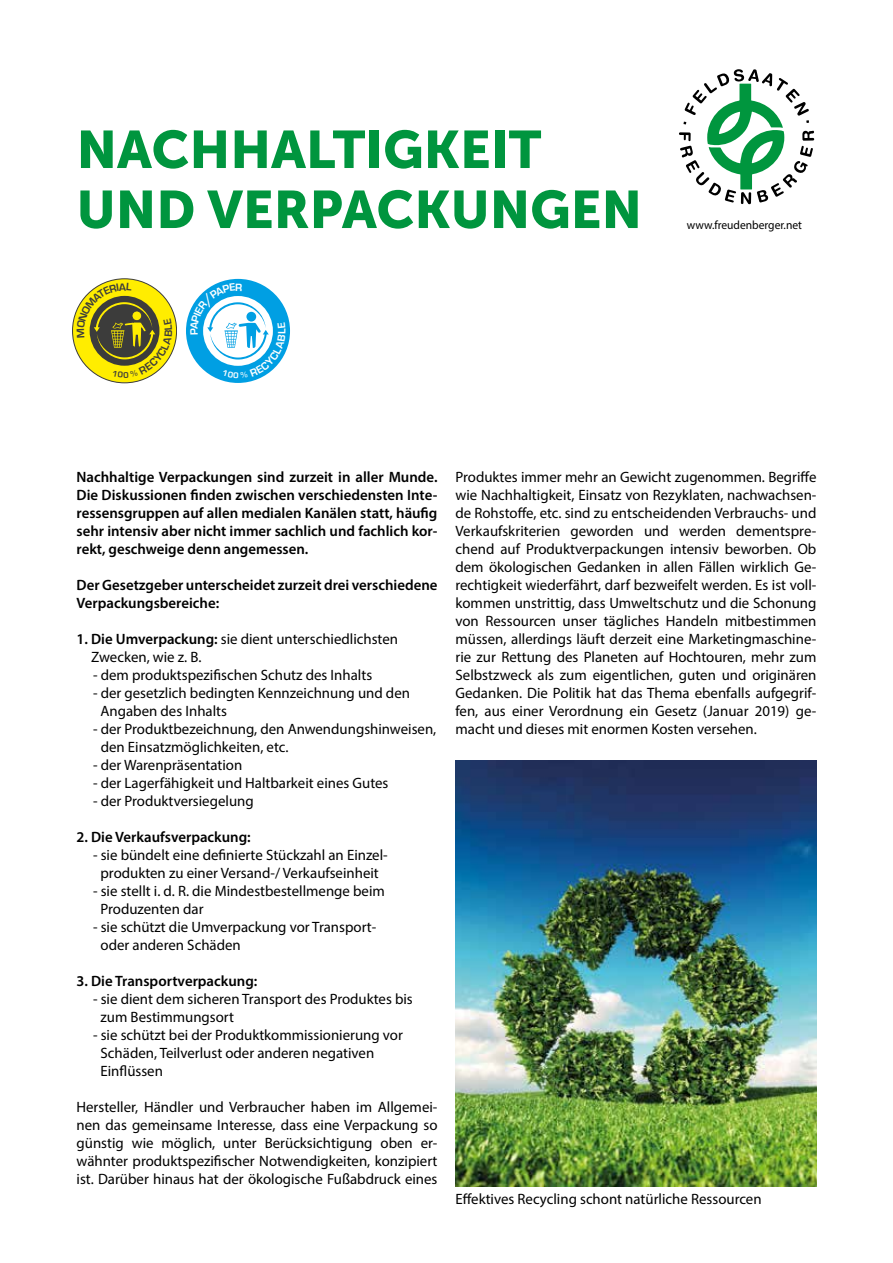
<style>
.page{position:relative;width:893px;height:1263px;background:#fff}
.page>*{position:absolute;margin:0;border:0;box-sizing:border-box;transform-origin:0 0}
.t1{font:52.5px/60px "Museo Sans 900";color:#00953e}
.t2{font:15px/18px "Myriad Pro";color:#000}
.t3{font:600 15px/18px "Myriad Pro";color:#000;text-align:justify}
.t4{font:12px "Myriad Pro";color:#000;scale:.96 1}
.s1{font-weight:600}
</style>
<div class="page">
<img style="left:455px;top:761px;width:361px;height:425px">
<svg style="left:73px;top:279px;width:104px;height:104px"></svg>
<div style="left:186px;top:279px;width:104px;height:104px;background:#009fe3;border-radius:50%"></div>
<svg style="left:679px;top:69px;width:135px;height:135px"></svg>
<svg style="left:77px;top:283px;width:95px;height:95px"></svg>
<svg style="left:190px;top:283px;width:96px;height:95px"></svg>
<h1 class="t1" style="left:77px;top:119px;width:567px">NACHHALTIGKEIT<br>UND VERPACKUNGEN</h1>
<p class="t4" style="left:687px;top:218px;width:121px">www.freudenberger.net</p>
<p class="t3" style="left:77px;top:467px;width:362px">Nachhaltige Verpackungen sind zurzeit in aller Munde.<br>Die Diskussionen finden zwischen verschiedensten Inte&shy;ressensgruppen auf allen medialen Kanälen statt, häufig sehr intensiv aber nicht immer sachlich und fachlich kor&shy;rekt, geschweige denn angemessen.</p>
<p class="t3" style="left:77px;top:575px;width:362px">Der Gesetzgeber unterscheidet zurzeit drei verschiedene<br>Verpackungsbereiche:</p>
<p class="t2" style="left:91px;top:629px;width:309px;text-indent:-15px"><span class="s1">1. Die Umverpackung:</span> sie dient unterschiedlichsten<br>Zwecken, wie z. B.</p>
<p class="t2" style="left:93px;top:665px;width:281px">- dem produktspezifischen Schutz des Inhalts</p>
<p class="t2" style="left:101px;top:683px;width:311px;text-indent:-7px">- der gesetzlich bedingten Kennzeichnung und den<br>Angaben des Inhalts</p>
<p class="t2" style="left:101px;top:719px;width:337px;text-indent:-8px">- der Produktbezeichnung, den Anwendungshinweisen, den Einsatzmöglichkeiten, etc.</p>
<p class="t2" style="left:93px;top:755px;width:151px">- der Warenpräsentation</p>
<p class="t2" style="left:93px;top:773px;width:297px">- der Lagerfähigkeit und Haltbarkeit eines Gutes</p>
<p class="t2" style="left:93px;top:791px;width:162px">- der Produktversiegelung</p>
<p class="t3" style="left:77px;top:827px;width:176px">2. Die Verkaufsverpackung:</p>
<p class="t2" style="left:93px;top:845px;width:296px;text-align:center">- sie bündelt eine definierte Stückzahl an Einzel&shy;produkten zu einer Versand-/ Verkaufseinheit</p>
<p class="t2" style="left:101px;top:881px;width:286px;text-indent:-7px">- sie stellt i. d. R. die Mindestbestellmenge beim<br>Produzenten dar</p>
<p class="t2" style="left:101px;top:917px;width:277px;text-indent:-7px">- sie schützt die Umverpackung vor Transport&shy;oder anderen Schäden</p>
<p class="t3" style="left:77px;top:971px;width:182px">3. Die Transportverpackung:</p>
<p class="t2" style="left:101px;top:989px;width:314px;text-indent:-7px">- sie dient dem sicheren Transport des Produktes bis zum Bestimmungsort</p>
<p class="t2" style="left:101px;top:1025px;width:304px;text-indent:-7px">- sie schützt bei der Produktkommissionierung vor<br>Schäden, Teilverlust oder anderen negativen<br>Einflüssen</p>
<p class="t2" style="left:77px;top:1097px;width:362px;text-align:justify">Hersteller, Händler und Verbraucher haben im Allgemei&shy;nen das gemeinsame Interesse, dass eine Verpackung so günstig wie möglich, unter Berücksichtigung oben er&shy;wähnter produktspezifischer Notwendigkeiten, konzipiert ist. Darüber hinaus hat der ökologische Fußabdruck eines</p>
<p class="t2" style="left:455px;top:467px;width:362px;text-align:justify">Produktes immer mehr an Gewicht zugenommen. Begriffe wie Nachhaltigkeit, Einsatz von Rezyklaten, nachwachsen&shy;de Rohstoffe, etc. sind zu entscheidenden Verbrauchs- und Verkaufskriterien geworden und werden dementspre&shy;chend auf Produktverpackungen intensiv beworben. Ob dem ökologischen Gedanken in allen Fällen wirklich Ge&shy;rechtigkeit wiederfährt, darf bezweifelt werden. Es ist voll&shy;kommen unstrittig, dass Umweltschutz und die Schonung von Ressourcen unser tägliches Handeln mitbestimmen müssen, allerdings läuft derzeit eine Marketingmaschine&shy;rie zur Rettung des Planeten auf Hochtouren, mehr zum Selbstzweck als zum eigentlichen, guten und originären Gedanken. Die Politik hat das Thema ebenfalls aufgegrif&shy;fen, aus einer Verordnung ein Gesetz (Januar 2019) ge&shy;macht und dieses mit enormen Kosten versehen.</p>
<p class="t2" style="left:455px;top:1190px;width:308px">Effektives Recycling schont natürliche Ressourcen</p>
</div>
